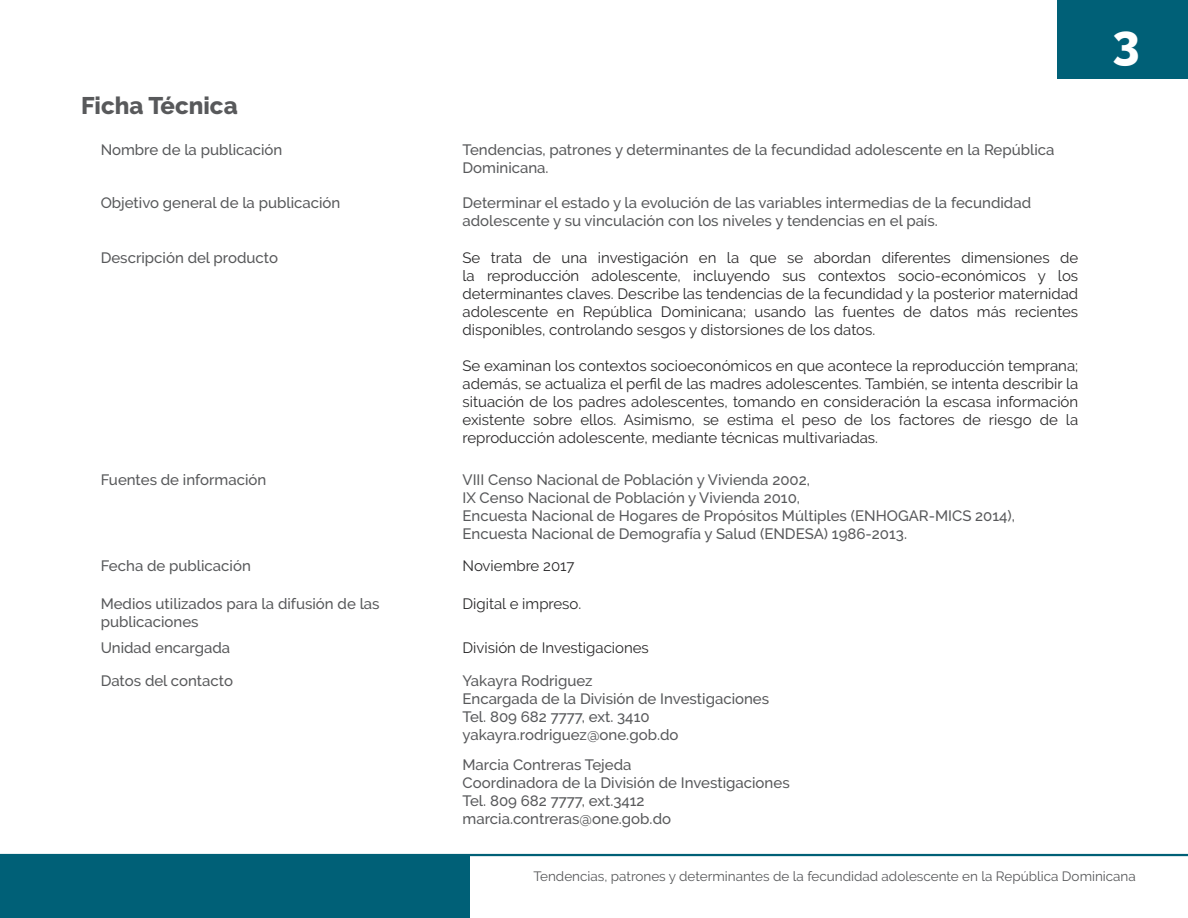
<style>
.page{position:relative;width:1188px;height:918px;background:#fff}
.page>*{position:absolute;margin:0;border:0;box-sizing:border-box;transform-origin:0 0}
.t1{font:800 48px "Raleway";color:#fff}
.t2{font:800 24px "Raleway";color:#58595b}
.t3{font:500 15px/18px "Raleway";color:#58595b}
.t4{font:15px/18px "Raleway";color:#292829;text-align:justify}
.t5{font:13.5px "Raleway";color:#58595b}
</style>
<div class="page">
<div style="left:1058px;top:0;width:130px;height:79px;background:#006077"></div>
<div style="left:0;top:855px;width:470px;height:63px;background:#006077"></div>
<hr style="left:0;top:854px;width:1188px;height:2px;background:#006077">
<h2 class="t2" style="left:81px;top:92px;width:158px">Ficha Técnica</h2>
<p class="t3" style="left:101px;top:141px;width:183px">Nombre de la publicación</p>
<p class="t3" style="left:463px;top:141px;width:594px">Tendencias, patrones y determinantes de la fecundidad adolescente en la República<br>Dominicana.</p>
<p class="t3" style="left:101px;top:193px;width:241px">Objetivo general de la publicación</p>
<p class="t3" style="left:463px;top:193px;width:570px">Determinar el estado y la evolución de las variables intermedias de la fecundidad adolescente y su vinculación con los niveles y tendencias en el país.</p>
<p class="t3" style="left:101px;top:249px;width:179px">Descripción del producto</p>
<p class="t4" style="left:463px;top:249px;width:617px">Se trata de una investigación en la que se abordan diferentes dimensiones de la reproducción adolescente, incluyendo sus contextos socio-económicos y los determinantes claves. Describe las tendencias de la fecundidad y la posterior maternidad adolescente en República Dominicana; usando las fuentes de datos más recientes disponibles, controlando sesgos y distorsiones de los datos.</p>
<p class="t4" style="left:463px;top:357px;width:617px">Se examinan los contextos socioeconómicos en que acontece la reproducción temprana; además, se actualiza el perfil de las madres adolescentes. También, se intenta describir la situación de los padres adolescentes, tomando en consideración la escasa información existente sobre ellos. Asimismo, se estima el peso de los factores de riesgo de la reproducción adolescente, mediante técnicas multivariadas.</p>
<p class="t3" style="left:101px;top:470px;width:167px">Fuentes de información</p>
<p class="t3" style="left:463px;top:470px;width:554px">VIII Censo Nacional de Población y Vivienda 2002,<br>IX Censo Nacional de Población y Vivienda 2010,<br>Encuesta Nacional de Hogares de Propósitos Múltiples (ENHOGAR-MICS 2014), Encuesta Nacional de Demografía y Salud (ENDESA) 1986-2013.</p>
<p class="t3" style="left:101px;top:557px;width:152px">Fecha de publicación</p>
<p class="t4" style="left:463px;top:557px;width:113px">Noviembre 2017</p>
<p class="t3" style="left:101px;top:594px;width:280px">Medios utilizados para la difusión de las publicaciones</p>
<p class="t4" style="left:463px;top:594px;width:120px">Digital e impreso.</p>
<p class="t3" style="left:101px;top:639px;width:131px">Unidad encargada</p>
<p class="t4" style="left:463px;top:638px;width:188px">División de Investigaciones</p>
<p class="t3" style="left:101px;top:672px;width:134px">Datos del contacto</p>
<p class="t3" style="left:463px;top:672px;width:308px">Yakayra Rodriguez<br>Encargada de la División de Investigaciones<br>Tel. 809 682 7777, ext. 3410 yakayra.rodriguez@one.gob.do</p>
<p class="t3" style="left:463px;top:756px;width:329px">Marcia Contreras Tejeda<br>Coordinadora de la División de Investigaciones Tel. 809 682 7777, ext.3412 marcia.contreras@one.gob.do</p>
<h1 class="t1" style="left:1113px;top:15px;width:29px">3</h1>
<p class="t5" style="left:533px;top:869px;width:604px">Tendencias, patrones y determinantes de la fecundidad adolescente en la República Dominicana</p>
</div>
